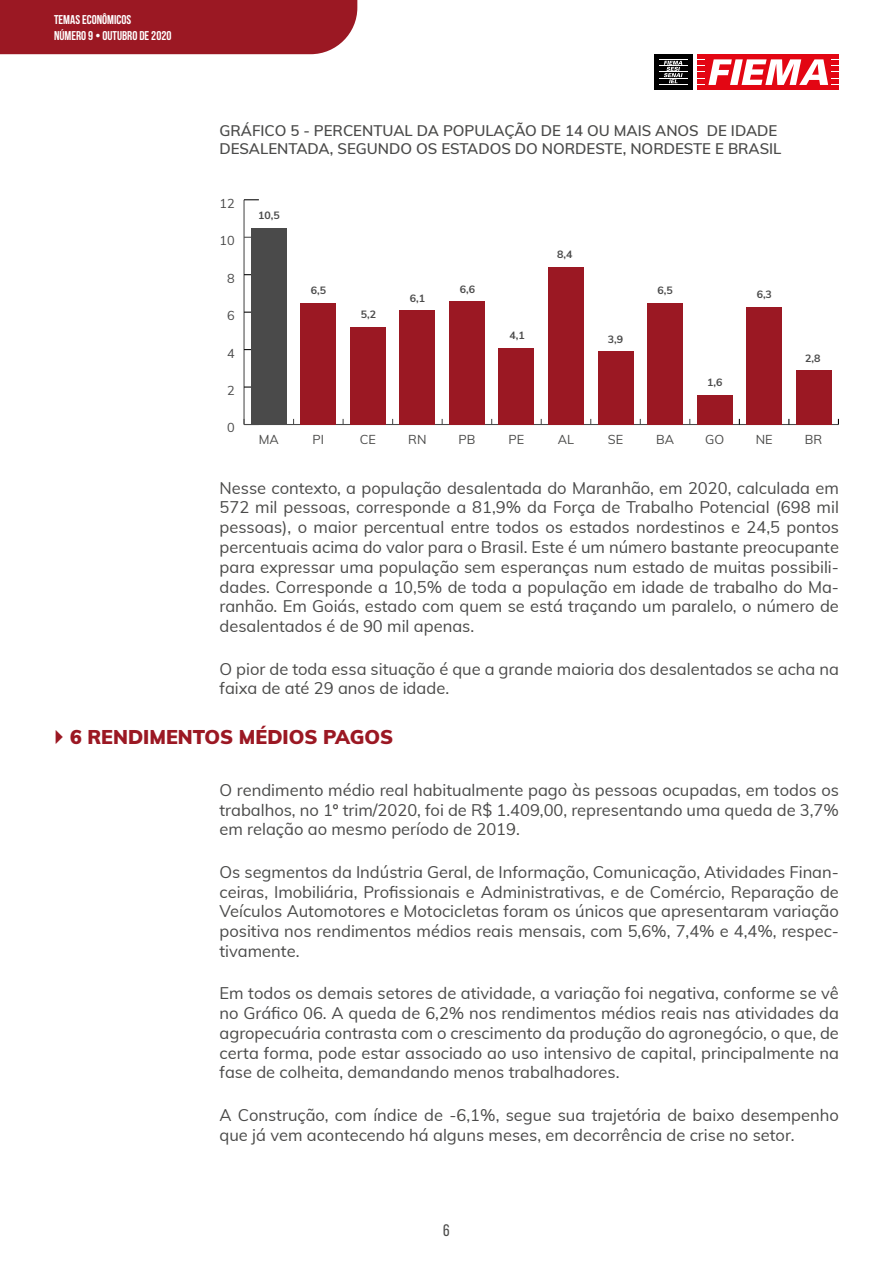
<style>
.page{position:relative;width:893px;height:1263px;background:#fff}
.page>*{position:absolute;margin:0;border:0;box-sizing:border-box;transform-origin:0 0}
.t1{font:900 19.5px "Muli";color:#9b1823}
.t2{font:16.65px "Bebas Neue";color:#4a4a49}
.t3{font:16.5px/19.8px "Muli";color:#4a4a49;text-align:justify}
.t4{font:600 15px/18px "Muli";color:#4a4a49}
.t5{font:700 12.75px/15.3px "Bebas Neue";color:#fff}
.t6{font:12.75px "Muli";color:#4a4a49}
.t7{font:12.75px "Muli";color:#4a4a4a}
.t8{font:700 10.5px "Muli";color:#4a4a4a}
</style>
<div class="page">
<div style="left:0;top:0;width:357px;height:54px;background:#9b1823"></div>
<div style="left:654px;top:54px;width:38px;height:36px;background:#000"></div>
<div style="left:697px;top:54px;width:141px;height:36px;background:#e30613"></div>
<svg style="left:659px;top:59px;width:28px;height:26px"></svg>
<svg style="left:697px;top:59px;width:141px;height:26px"></svg>
<hr style="left:244px;top:424px;width:594px;height:1px;background:#4a4a4a">
<hr style="left:243px;top:200px;width:1px;height:225px;background:#4a4a4a">
<svg style="left:244px;top:199px;width:15px;height:1px"></svg>
<div style="left:251px;top:228px;width:35px;height:197px;background:#4a4a4a"></div>
<div style="left:300px;top:303px;width:36px;height:122px;background:#9b1823"></div>
<div style="left:350px;top:327px;width:35px;height:98px;background:#9b1823"></div>
<div style="left:399px;top:310px;width:36px;height:115px;background:#9b1823"></div>
<div style="left:449px;top:301px;width:35px;height:124px;background:#9b1823"></div>
<div style="left:498px;top:348px;width:36px;height:77px;background:#9b1823"></div>
<div style="left:548px;top:267px;width:36px;height:158px;background:#9b1823"></div>
<div style="left:597px;top:351px;width:36px;height:74px;background:#9b1823"></div>
<div style="left:647px;top:303px;width:36px;height:122px;background:#9b1823"></div>
<div style="left:696px;top:395px;width:36px;height:30px;background:#9b1823"></div>
<div style="left:746px;top:307px;width:36px;height:118px;background:#9b1823"></div>
<div style="left:795px;top:370px;width:36px;height:55px;background:#9b1823"></div>
<p class="t5" style="left:54px;top:12px;width:119px">TEMAS ECONÔMICOS<br>NÚMERO 9 • OUTUBRO DE 2020</p>
<p class="t4" style="left:219px;top:121px;width:563px">GRÁFICO 5 - PERCENTUAL DA POPULAÇÃO DE 14 OU MAIS ANOS DE IDADE<br>DESALENTADA, SEGUNDO OS ESTADOS DO NORDESTE, NORDESTE E BRASIL</p>
<p class="t7" style="left:219px;top:194px;width:17px">12</p>
<p class="t7" style="left:219px;top:231px;width:17px">10</p>
<p class="t7" style="left:227px;top:269px;width:9px">8</p>
<p class="t7" style="left:227px;top:306px;width:9px">6</p>
<p class="t7" style="left:227px;top:344px;width:9px">4</p>
<p class="t7" style="left:227px;top:381px;width:9px">2</p>
<p class="t7" style="left:227px;top:419px;width:9px">0</p>
<p class="t8" style="left:258px;top:207px;width:23px">10,5</p>
<p class="t8" style="left:311px;top:282px;width:17px">6,5</p>
<p class="t8" style="left:361px;top:307px;width:17px">5,2</p>
<p class="t8" style="left:410px;top:290px;width:17px">6,1</p>
<p class="t8" style="left:459px;top:281px;width:17px">6,6</p>
<p class="t8" style="left:509px;top:328px;width:17px">4,1</p>
<p class="t8" style="left:557px;top:247px;width:17px">8,4</p>
<p class="t8" style="left:607px;top:332px;width:17px">3,9</p>
<p class="t8" style="left:657px;top:282px;width:17px">6,5</p>
<p class="t8" style="left:707px;top:375px;width:17px">1,6</p>
<p class="t8" style="left:756px;top:286px;width:17px">6,3</p>
<p class="t8" style="left:805px;top:351px;width:17px">2,8</p>
<p class="t6" style="left:259px;top:430px;width:22px">MA</p>
<p class="t6" style="left:312px;top:430px;width:13px">PI</p>
<p class="t6" style="left:360px;top:430px;width:18px">CE</p>
<p class="t6" style="left:408px;top:430px;width:20px">RN</p>
<p class="t6" style="left:458px;top:430px;width:18px">PB</p>
<p class="t6" style="left:508px;top:430px;width:17px">PE</p>
<p class="t6" style="left:558px;top:430px;width:18px">AL</p>
<p class="t6" style="left:608px;top:430px;width:17px">SE</p>
<p class="t6" style="left:656px;top:430px;width:19px">BA</p>
<p class="t6" style="left:705px;top:430px;width:21px">GO</p>
<p class="t6" style="left:755px;top:430px;width:18px">NE</p>
<p class="t6" style="left:805px;top:430px;width:19px">BR</p>
<p class="t3" style="left:219px;top:477px;width:621px">Nesse contexto, a população desalentada do Maranhão, em 2020, calculada em 572 mil pessoas, corresponde a 81,9% da Força de Trabalho Potencial (698 mil pessoas), o maior percentual entre todos os estados nordestinos e 24,5 pontos percentuais acima do valor para o Brasil. Este é um número bastante preocupante para expressar uma população sem esperanças num estado de muitas possibili&shy;dades. Corresponde a 10,5% de toda a população em idade de trabalho do Ma&shy;ranhão. Em Goiás, estado com quem se está traçando um paralelo, o número de desalentados é de 90 mil apenas.</p>
<p class="t3" style="left:219px;top:658px;width:621px">O pior de toda essa situação é que a grande maioria dos desalentados se acha na faixa de até 29 anos de idade.</p>
<p class="t1" style="left:70px;top:722px;width:325px">6 RENDIMENTOS MÉDIOS PAGOS</p>
<p class="t3" style="left:219px;top:779px;width:621px">O rendimento médio real habitualmente pago às pessoas ocupadas, em todos os trabalhos, no 1º trim/2020, foi de R$ 1.409,00, representando uma queda de 3,7% em relação ao mesmo período de 2019.</p>
<p class="t3" style="left:219px;top:861px;width:621px">Os segmentos da Indústria Geral, de Informação, Comunicação, Atividades Finan&shy;ceiras, Imobiliária, Profissionais e Administrativas, e de Comércio, Reparação de Veículos Automotores e Motocicletas foram os únicos que apresentaram variação positiva nos rendimentos médios reais mensais, com 5,6%, 7,4% e 4,4%, respec&shy;tivamente.</p>
<p class="t3" style="left:219px;top:983px;width:621px">Em todos os demais setores de atividade, a variação foi negativa, conforme se vê no Gráfico 06. A queda de 6,2% nos rendimentos médios reais nas atividades da agropecuária contrasta com o crescimento da produção do agronegócio, o que, de certa forma, pode estar associado ao uso intensivo de capital, principalmente na fase de colheita, demandando menos trabalhadores.</p>
<p class="t3" style="left:219px;top:1104px;width:621px">A Construção, com índice de -6,1%, segue sua trajetória de baixo desempenho que já vem acontecendo há alguns meses, em decorrência de crise no setor.</p>
<p class="t2" style="left:443px;top:1221px;width:8px">6</p>
</div>
